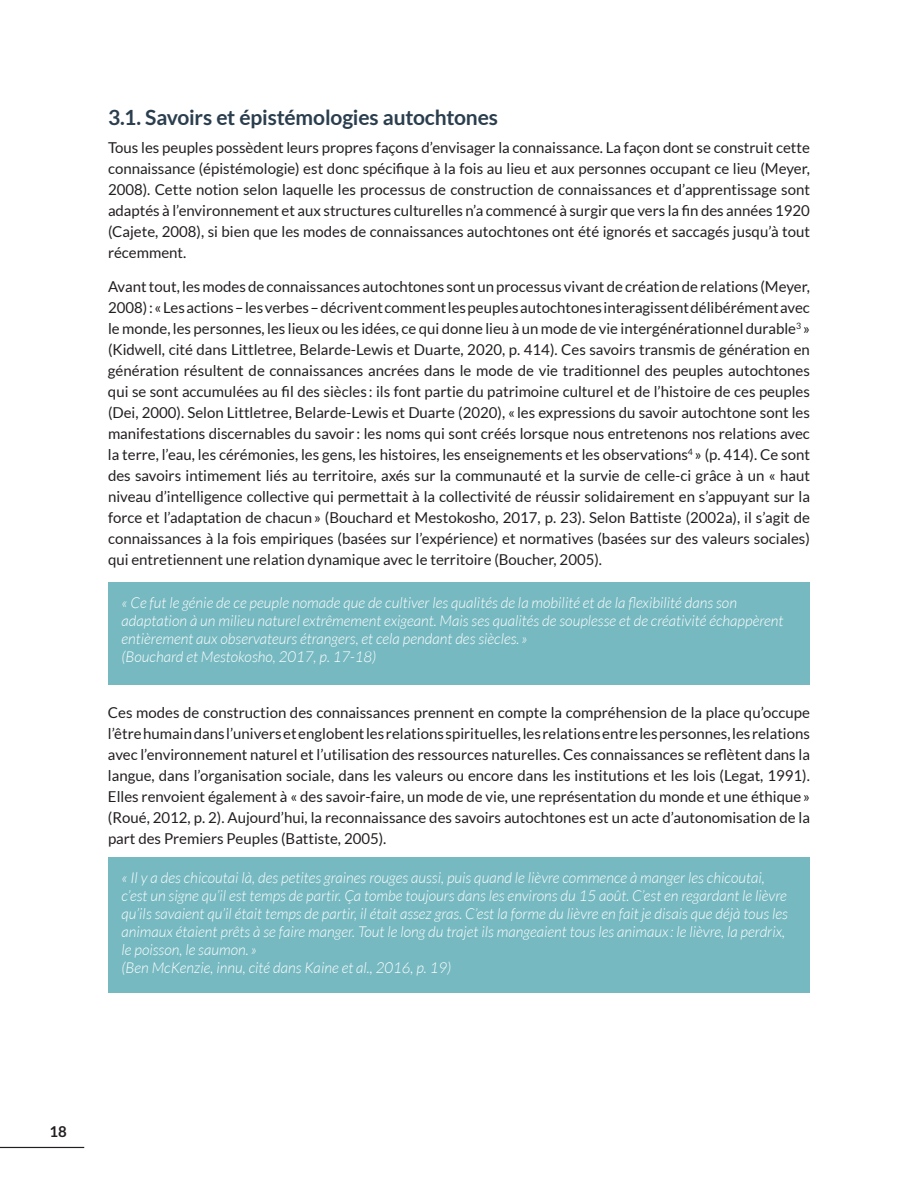
<style>
.page{position:relative;width:918px;height:1188px;background:#fff}
.page>*{position:absolute;margin:0;border:0;box-sizing:border-box;transform-origin:0 0}
.t1{font:700 21px "Lato";letter-spacing:-.01em;color:#2b3e4e}
.t2{font:15px/21px "Lato";color:#231f20;text-align:justify}
.t3{font:italic 300 15px/18px "Lato";color:#fff}
.t4{font:700 15px "Lato";color:#231f20}
</style>
<div class="page">
<div style="left:108px;top:582px;width:702px;height:103px;background:#76b9c1"></div>
<div style="left:108px;top:857px;width:702px;height:136px;background:#76b9c1"></div>
<hr style="left:0;top:1147px;width:84px;height:1px;background:#231f20">
<h1 class="t1" style="left:108px;top:105px;width:392px">3.1. Savoirs et épistémologies autochtones</h1>
<p class="t2" style="left:108px;top:137px;width:704px">Tous les peuples possèdent leurs propres façons d’envisager la connaissance. La façon dont se construit cette connaissance (épistémologie) est donc spécifique à la fois au lieu et aux personnes occupant ce lieu (Meyer, 2008). Cette notion selon laquelle les processus de construction de connaissances et d’apprentissage sont adaptés à l’environnement et aux structures culturelles n’a commencé à surgir que vers la fin des années 1920 (Cajete, 2008), si bien que les modes de connaissances autochtones ont été ignorés et saccagés jusqu’à tout récemment.</p>
<p class="t2" style="left:108px;top:276px;width:704px">Avant tout, les modes de connaissances autochtones sont un processus vivant de création de relations (Meyer, 2008): « Les actions – les verbes – décrivent comment les peuples autochtones interagissent délibérément avec le monde, les personnes, les lieux ou les idées, ce qui donne lieu à un mode de vie intergénérationnel durable<sup>3</sup> » (Kidwell, cité dans Littletree, Belarde-Lewis et Duarte, 2020, p. 414). Ces savoirs transmis de génération en génération résultent de connaissances ancrées dans le mode de vie traditionnel des peuples autochtones qui se sont accumulées au fil des siècles : ils font partie du patrimoine culturel et de l’histoire de ces peuples (Dei, 2000). Selon Littletree, Belarde-Lewis et Duarte (2020), « les expressions du savoir autochtone sont les manifestations discernables du savoir : les noms qui sont créés lorsque nous entretenons nos relations avec la terre, l’eau, les cérémonies, les gens, les histoires, les enseignements et les observations<sup>4</sup> » (p. 414). Ce sont des savoirs intimement liés au territoire, axés sur la communauté et la survie de celle-ci grâce à un « haut niveau d’intelligence collective qui permettait à la collectivité de réussir solidairement en s’appuyant sur la force et l’adaptation de chacun» (Bouchard et Mestokosho, 2017, p. 23). Selon Battiste (2002a), il s’agit de connaissances à la fois empiriques (basées sur l’expérience) et normatives (basées sur des valeurs sociales) qui entretiennent une relation dynamique avec le territoire (Boucher, 2005).</p>
<p class="t3" style="left:122px;top:594px;width:664px">« Ce fut le génie de ce peuple nomade que de cultiver les qualités de la mobilité et de la flexibilité dans son adaptation à un milieu naturel extrêmement exigeant. Mais ses qualités de souplesse et de créativité échappèrent entièrement aux observateurs étrangers, et cela pendant des siècles. »<br>(Bouchard et Mestokosho, 2017, p. 17‑18)</p>
<p class="t2" style="left:108px;top:702px;width:704px">Ces modes de construction des connaissances prennent en compte la compréhension de la place qu’occupe l’être humain dans l’univers et englobent les relations spirituelles, les relations entre les personnes, les relations avec l’environnement naturel et l’utilisation des ressources naturelles. Ces connaissances se reflètent dans la langue, dans l’organisation sociale, dans les valeurs ou encore dans les institutions et les lois (Legat, 1991).<br>Elles renvoient également à « des savoir-faire, un mode de vie, une représentation du monde et une éthique» (Roué, 2012, p. 2). Aujourd’hui, la reconnaissance des savoirs autochtones est un acte d’autonomisation de la part des Premiers Peuples (Battiste, 2005).</p>
<p class="t3" style="left:122px;top:869px;width:668px">« Il y a des chicoutai là, des petites graines rouges aussi, puis quand le lièvre commence à manger les chicoutai, c’est un signe qu’il est temps de partir. Ça tombe toujours dans les environs du 15 août. C’est en regardant le lièvre qu’ils savaient qu’il était temps de partir, il était assez gras. C’est la forme du lièvre en fait je disais que déjà tous les animaux étaient prêts à se faire manger. Tout le long du trajet ils mangeaient tous les animaux : le lièvre, la perdrix, le poisson, le saumon. »<br>(Ben McKenzie, innu, cité dans Kaine et al., 2016, p. 19)</p>
<p class="t4" style="left:50px;top:1123px;width:19px">18</p>
</div>
